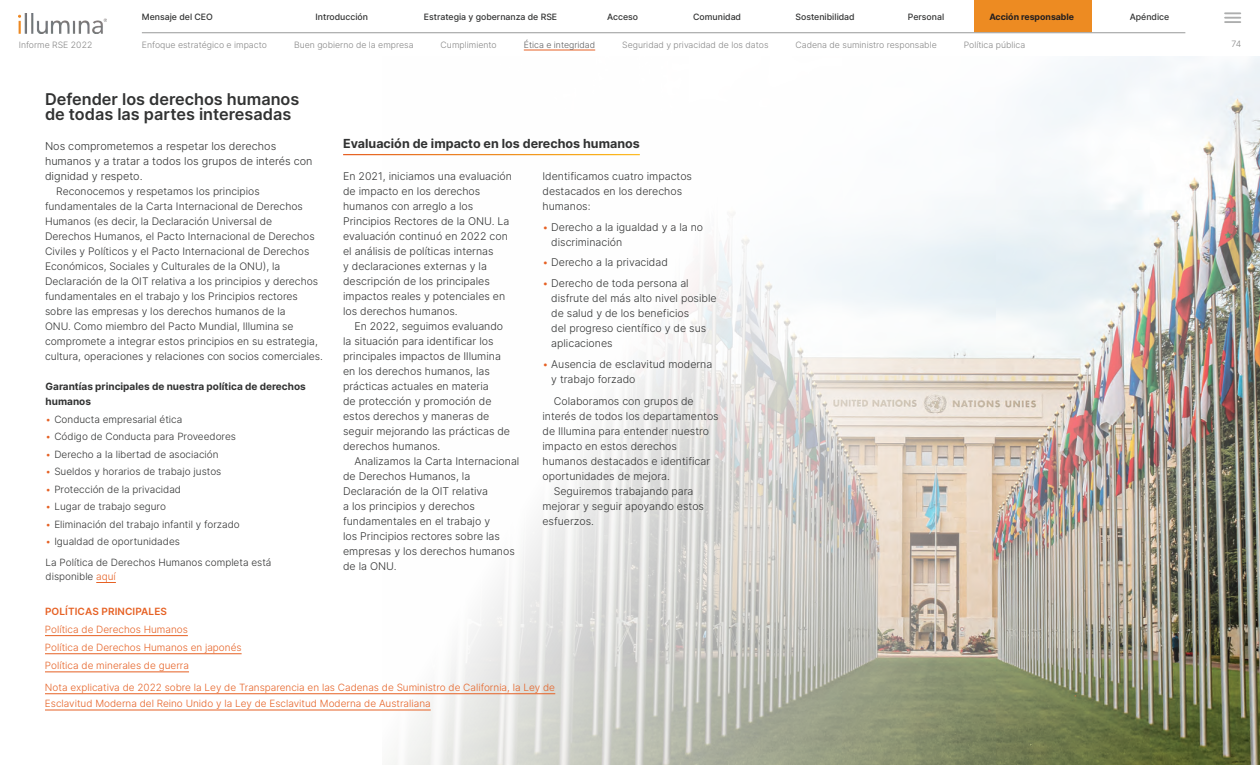
<style>
.page{position:relative;width:1260px;height:765px;background:#fff}
.page>*{position:absolute;margin:0;border:0;box-sizing:border-box;transform-origin:0 0}
.t1{font:600 16.25px/15px "Inter";color:#313232}
.t2{font:700 12.5px "Inter";color:#313232}
.t3{font:10.88px/15px "Inter Light BETA";color:#313232}
.t4{font:10.62px/15px "Inter Light BETA";color:#313232}
.t5{font:10.38px/15px "Inter Light BETA";color:#313232}
.t6{font:10px/21.2px "Inter Light BETA";color:#313232}
.t7{font:10px/18.1px "Inter Light BETA";color:#e66124}
.t8{font:700 10px/15px "Inter";color:#313232}
.t9{font:8.75px "Inter Light BETA";color:#858585}
.t10{font:500 8.75px "Inter";color:#313232}
.t11{font:700 8.75px "Inter";color:#231f20}
.t12{font:8.75px "Inter Light BETA";color:#5c5c5d}
.s1{color:#e66124}
.s2{font-family:"Inter";font-weight:600}
</style>
<div class="page">
<div style="left:975px;top:0;width:117px;height:33px;background:#ed8b22"></div>
<hr style="left:142px;top:32px;width:1043px;height:1px;background:#adaeae">
<svg style="left:1225px;top:12px;width:15px;height:11px"></svg>
<img style="left:19px;top:14px;width:88px;height:19px">
<hr style="left:524px;top:50px;width:71px;height:1px;background:#e66124">
<img style="left:382px;top:56px;width:878px;height:709px">
<hr style="left:45px;top:635px;width:143px;height:1px;background:#e66124">
<hr style="left:45px;top:654px;width:197px;height:1px;background:#e66124">
<hr style="left:45px;top:672px;width:144px;height:1px;background:#e66124">
<hr style="left:45px;top:694px;width:510px;height:1px;background:#e66124">
<hr style="left:45px;top:710px;width:386px;height:1px;background:#e66124">
<svg style="left:96px;top:582px;width:20px;height:1px"></svg>
<hr style="left:343px;top:154px;width:297px;height:1px;background:#fff">
<p class="t10" style="left:142px;top:10px;width:73px">Mensaje del CEO</p>
<p class="t10" style="left:315px;top:10px;width:54px">Introducción</p>
<p class="t10" style="left:424px;top:10px;width:135px">Estrategia y gobernanza de RSE</p>
<p class="t10" style="left:607px;top:10px;width:33px">Acceso</p>
<p class="t10" style="left:693px;top:10px;width:49px">Comunidad</p>
<p class="t10" style="left:796px;top:10px;width:61px">Sostenibilidad</p>
<p class="t10" style="left:908px;top:10px;width:38px">Personal</p>
<p class="t11" style="left:989px;top:10px;width:86px">Acción responsable</p>
<p class="t10" style="left:1130px;top:10px;width:41px">Apéndice</p>
<p class="t9" style="left:142px;top:38px;width:127px">Enfoque estratégico e impacto</p>
<p class="t9" style="left:294px;top:38px;width:121px">Buen gobierno de la empresa</p>
<p class="t9" style="left:441px;top:38px;width:58px">Cumplimiento</p>
<p class="t12" style="left:524px;top:38px;width:73px">Ética e integridad</p>
<p class="t9" style="left:622px;top:38px;width:148px">Seguridad y privacidad de los datos</p>
<p class="t9" style="left:796px;top:38px;width:143px">Cadena de suministro responsable</p>
<p class="t9" style="left:964px;top:38px;width:63px">Política pública</p>
<p class="t9" style="left:19px;top:38px;width:75px">Informe RSE 2022</p>
<p class="t9" style="left:1231px;top:38px;width:11px">74</p>
<p class="t1" style="left:45px;top:91px;width:256px">Defender los derechos humanos de todas las partes interesadas</p>
<p class="t3" style="left:45px;top:138px;width:269px">Nos comprometemos a respetar los derechos humanos y a tratar a todos los grupos de interés con dignidad y respeto.</p>
<p class="t5" style="left:45px;top:183px;width:279px;text-indent:11px">Reconocemos y respetamos los principios fundamentales de la Carta Internacional de Derechos Humanos (es decir, la Declaración Universal de<br>Derechos Humanos, el Pacto Internacional de Derechos Civiles y Políticos y el Pacto Internacional de Derechos Económicos, Sociales y Culturales de la ONU), la Declaración de la OIT relativa a los principios y derechos fundamentales en el trabajo y los Principios rectores sobre las empresas y los derechos humanos de la<br>ONU. Como miembro del Pacto Mundial, Illumina se compromete a integrar estos principios en su estrategia, cultura, operaciones y relaciones con socios comerciales.</p>
<p class="t8" style="left:46px;top:379px;width:262px">Garantías principales de nuestra política de derechos humanos</p>
<p class="t6" style="left:46px;top:408px;width:138px"><span class="s1">•</span> Conducta empresarial ética</p>
<p class="t6" style="left:46px;top:425px;width:192px"><span class="s1">•</span> Código de Conducta para Proveedores</p>
<p class="t6" style="left:46px;top:443px;width:175px"><span class="s1">•</span> Derecho a la libertad de asociación</p>
<p class="t6" style="left:46px;top:460px;width:177px"><span class="s1">•</span> Sueldos y horarios de trabajo justos</p>
<p class="t6" style="left:46px;top:478px;width:137px"><span class="s1">•</span> Protección de la privacidad</p>
<p class="t6" style="left:46px;top:495px;width:122px"><span class="s1">•</span> Lugar de trabajo seguro</p>
<p class="t6" style="left:46px;top:513px;width:196px"><span class="s1">•</span> Eliminación del trabajo infantil y forzado</p>
<p class="t6" style="left:46px;top:530px;width:227px"><span class="s1">•</span> Igualdad de oportunidades<br>La Política de Derechos Humanos completa está</p>
<p class="t6" style="left:46px;top:565px;width:72px">disponible <span class="s1">aquí</span></p>
<p class="t2" style="left:343px;top:135px;width:298px">Evaluación de impacto en los derechos humanos</p>
<p class="t4" style="left:343px;top:168px;width:170px">En 2021, iniciamos una evaluación</p>
<p class="t4" style="left:343px;top:183px;width:139px">de impacto en los derechos</p>
<p class="t4" style="left:343px;top:198px;width:132px">humanos con arreglo a los</p>
<p class="t4" style="left:343px;top:213px;width:168px">Principios Rectores de la ONU. La</p>
<p class="t4" style="left:343px;top:228px;width:166px">evaluación continuó en 2022 con</p>
<p class="t4" style="left:343px;top:243px;width:152px">el análisis de políticas internas</p>
<p class="t4" style="left:343px;top:258px;width:145px">y declaraciones externas y la</p>
<p class="t4" style="left:343px;top:273px;width:148px">descripción de los principales</p>
<p class="t4" style="left:343px;top:288px;width:164px">impactos reales y potenciales en</p>
<p class="t4" style="left:343px;top:303px;width:116px">los derechos humanos.</p>
<p class="t4" style="left:354px;top:318px;width:150px">En 2022, seguimos evaluando</p>
<p class="t4" style="left:343px;top:333px;width:152px">la situación para identificar los</p>
<p class="t4" style="left:343px;top:348px;width:159px">principales impactos de Illumina</p>
<p class="t4" style="left:343px;top:363px;width:148px">en los derechos humanos, las</p>
<p class="t4" style="left:343px;top:378px;width:147px">prácticas actuales en materia</p>
<p class="t4" style="left:343px;top:393px;width:150px">de protección y promoción de</p>
<p class="t4" style="left:343px;top:408px;width:148px">estos derechos y maneras de</p>
<p class="t4" style="left:343px;top:423px;width:169px">seguir mejorando las prácticas de</p>
<p class="t4" style="left:343px;top:438px;width:99px">derechos humanos.</p>
<p class="t4" style="left:354px;top:453px;width:166px">Analizamos la Carta Internacional</p>
<p class="t4" style="left:343px;top:468px;width:129px">de Derechos Humanos, la</p>
<p class="t4" style="left:343px;top:483px;width:147px">Declaración de la OIT relativa</p>
<p class="t4" style="left:343px;top:498px;width:133px">a los principios y derechos</p>
<p class="t4" style="left:343px;top:513px;width:149px">fundamentales en el trabajo y</p>
<p class="t4" style="left:343px;top:528px;width:158px">los Principios rectores sobre las</p>
<p class="t4" style="left:343px;top:543px;width:173px">empresas y los derechos humanos</p>
<p class="t4" style="left:343px;top:558px;width:55px">de la ONU.</p>
<p class="t4" style="left:543px;top:168px;width:151px">Identificamos cuatro impactos destacados en los derechos humanos:</p>
<p class="t4" style="left:551px;top:219px;width:153px;text-indent:-9px"><span class="s1">•</span> Derecho a la igualdad y a la no discriminación</p>
<p class="t4" style="left:543px;top:255px;width:127px"><span class="s1">•</span> Derecho a la privacidad</p>
<p class="t4" style="left:551px;top:275px;width:167px;text-indent:-9px"><span class="s1">•</span> Derecho de toda persona al disfrute del más alto nivel posible de salud y de los beneficios<br>del progreso científico y de sus aplicaciones</p>
<p class="t4" style="left:551px;top:356px;width:163px;text-indent:-9px"><span class="s1">•</span> Ausencia de esclavitud moderna y trabajo forzado</p>
<p class="t4" style="left:554px;top:393px;width:142px">Colaboramos con grupos de</p>
<p class="t4" style="left:543px;top:408px;width:178px">interés de todos los departamentos</p>
<p class="t4" style="left:543px;top:423px;width:168px">de Illumina para entender nuestro</p>
<p class="t4" style="left:543px;top:438px;width:136px">impacto en estos derechos</p>
<p class="t4" style="left:543px;top:453px;width:169px">humanos destacados e identificar</p>
<p class="t4" style="left:543px;top:468px;width:129px">oportunidades de mejora.</p>
<p class="t4" style="left:554px;top:483px;width:141px">Seguiremos trabajando para</p>
<p class="t4" style="left:542px;top:498px;width:163px">mejorar y seguir apoyando estos</p>
<p class="t4" style="left:542px;top:513px;width:53px">esfuerzos.</p>
<p class="t7" style="left:45px;top:602px;width:198px"><span class="s2">POLÍTICAS PRINCIPALES<br></span>Política de Derechos Humanos<br>Política de Derechos Humanos en japonés<br>Política de minerales de guerra</p>
<p class="t7" style="left:45px;top:679px;width:512px;line-height:16.2px">Nota explicativa de 2022 sobre la Ley de Transparencia en las Cadenas de Suministro de California, la Ley de<br>Esclavitud Moderna del Reino Unido y la Ley de Esclavitud Moderna de Australiana</p>
</div>
